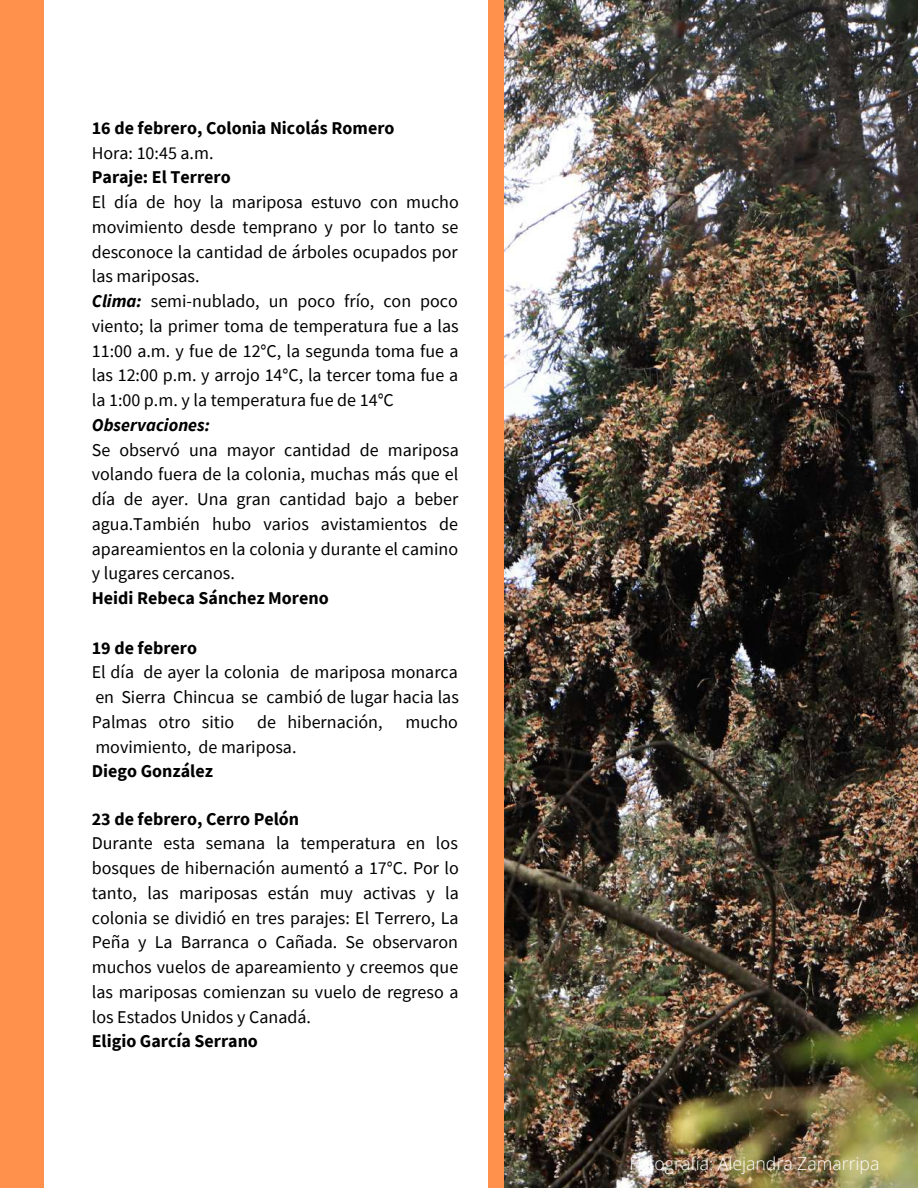
<style>
.page{position:relative;width:918px;height:1188px;background:#fff}
.page>*{position:absolute;margin:0;border:0;box-sizing:border-box;transform-origin:0 0}
.t1{font:18px/24.8px "Source Sans Pro";color:#000;text-align:justify}
.t2{font:700 18px "Source Sans Pro";color:#000}
.t3{font:italic 700 18px "Source Sans Pro";color:#000}
.t4{font:300 17.7px "Open Sans";color:#fff}
.s1{font-weight:700;font-style:italic}
</style>
<div class="page">
<div style="left:0;top:0;width:44px;height:1188px;background:#ff914d"></div>
<div style="left:489px;top:0;width:190px;height:1188px;background:#ff914d"></div>
<img style="left:505px;top:0;width:413px;height:1188px">
<p class="t2" style="left:92px;top:116px;width:304px">16 de febrero, Colonia Nicolás Romero</p>
<p class="t1" style="left:92px;top:140px;width:123px">Hora: 10:45 a.m.</p>
<p class="t2" style="left:92px;top:166px;width:140px">Paraje: El Terrero</p>
<p class="t1" style="left:92px;top:189px;width:369px;text-align:left">El día de hoy la mariposa estuvo con mucho movimiento desde temprano y por lo tanto se desconoce la cantidad de árboles ocupados por las mariposas.<br><span class="s1">Clima:</span> semi-nublado, un poco frío, con poco viento; la primer toma de temperatura fue a las 11:00 a.m. y fue de 12°C, la segunda toma fue a las 12:00 p.m. y arrojo 14°C, la tercer toma fue a la 1:00 p.m. y la temperatura fue de 14°C</p>
<p class="t3" style="left:92px;top:413px;width:120px">Observaciones:</p>
<p class="t1" style="left:92px;top:437px;width:369px">Se observó una mayor cantidad de mariposa volando fuera de la colonia, muchas más que el día de ayer. Una gran cantidad bajo a beber agua.También hubo varios avistamientos de apareamientos en la colonia y durante el camino y lugares cercanos.</p>
<p class="t2" style="left:92px;top:586px;width:238px">Heidi Rebeca Sánchez Moreno</p>
<p class="t2" style="left:92px;top:636px;width:107px">19 de febrero</p>
<p class="t1" style="left:92px;top:660px;width:369px">El día de ayer la colonia de mariposa monarca en Sierra Chincua se cambió de lugar hacia las Palmas otro sitio</p>
<p class="t1" style="left:257px;top:709px;width:127px">de hibernación,</p>
<p class="t1" style="left:405px;top:709px;width:54px">mucho</p>
<p class="t1" style="left:95px;top:734px;width:203px">movimiento, de mariposa.</p>
<p class="t2" style="left:92px;top:760px;width:123px">Diego González</p>
<p class="t2" style="left:92px;top:807px;width:209px">23 de febrero, Cerro Pelón</p>
<p class="t1" style="left:92px;top:831px;width:369px">Durante esta semana la temperatura en los bosques de hibernación aumentó a 17°C. Por lo tanto, las mariposas están muy activas y la colonia se dividió en tres parajes: El Terrero, La Peña y La Barranca o Cañada. Se observaron muchos vuelos de apareamiento y creemos que las mariposas comienzan su vuelo de regreso a los Estados Unidos y Canadá.</p>
<p class="t2" style="left:92px;top:1030px;width:168px">Eligio García Serrano</p>
<p class="t4" style="left:629px;top:1151px;width:252px">Fotografía: Alejandra Zamarripa</p>
</div>
